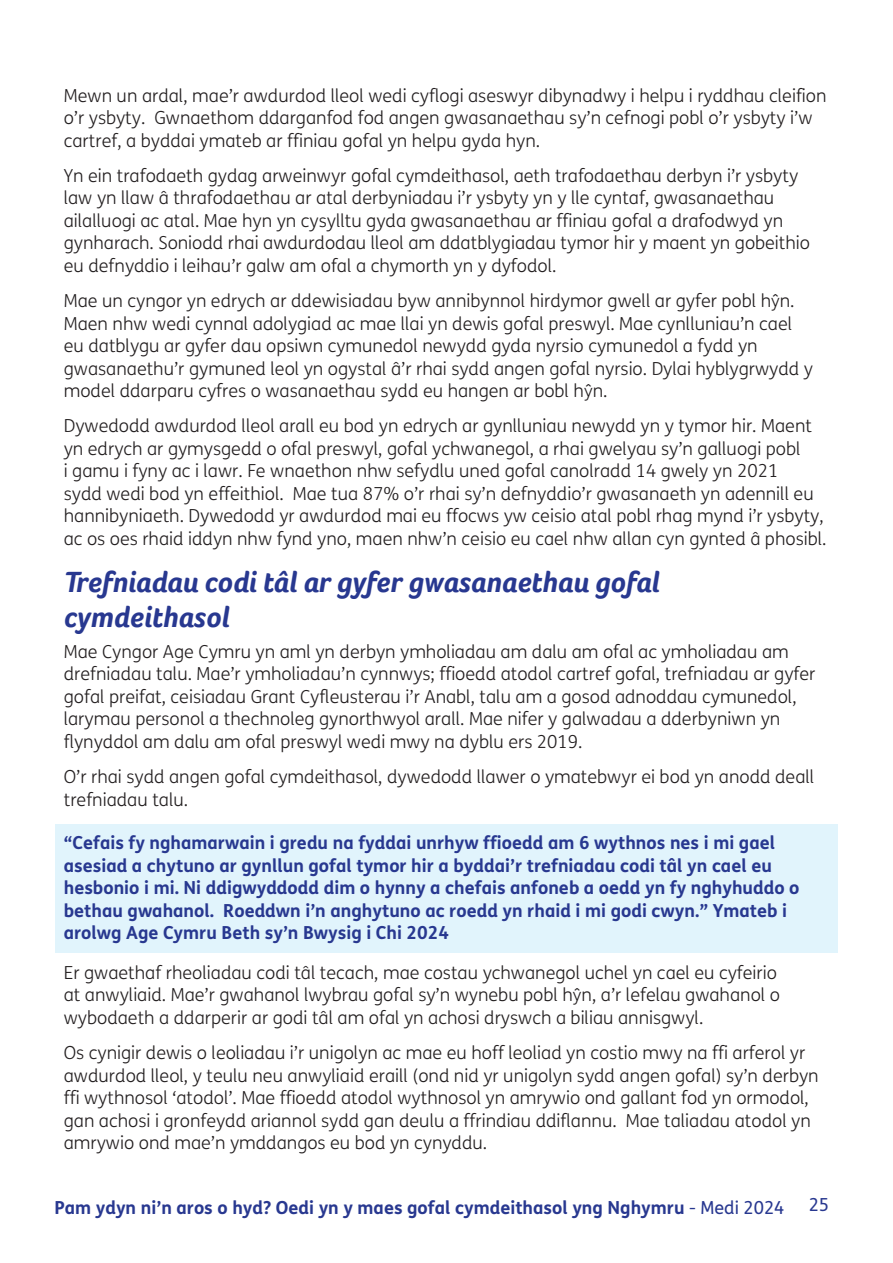
<style>
.page{position:relative;width:893px;height:1263px;background:#fff}
.page>*{position:absolute;margin:0;border:0;box-sizing:border-box;transform-origin:0 0}
.dark_Blue_subheading{font:italic 700 30px/34.5px "Foco Age UK";color:#283890}
.body{font:300 18px/22.5px "FS Me";color:#231f20}
.t1{font:700 18px/22.5px "FS Me";color:#283890}
.t2{font:18px "FS Me";color:#283890}
.s1{font-family:"AS Lettera Text";font-weight:400}
.s2{font-weight:400}
</style>
<div class="page">
<div style="left:55px;top:824px;width:783px;height:129px;background:#e1f4fc"></div>
<p class="body" style="left:64px;top:85px;width:764px">Mewn un ardal, mae’r awdurdod lleol wedi cyflogi aseswyr dibynadwy i helpu i ryddhau cleifion o’r ysbyty. Gwnaethom ddarganfod fod angen gwasanaethau sy’n cefnogi pobl o’r ysbyty i’w cartref, a byddai ymateb ar ffiniau gofal yn helpu gyda hyn.</p>
<p class="body" style="left:64px;top:165px;width:748px">Yn ein trafodaeth gydag arweinwyr gofal cymdeithasol, aeth trafodaethau derbyn i’r ysbyty law yn llaw â thrafodaethau ar atal derbyniadau i’r ysbyty yn y lle cyntaf, gwasanaethau ailalluogi ac atal. Mae hyn yn cysylltu gyda gwasanaethau ar ffiniau gofal a drafodwyd yn gynharach. Soniodd rhai awdurdodau lleol am ddatblygiadau tymor hir y maent yn gobeithio eu defnyddio i leihau’r galw am ofal a chymorth yn y dyfodol.</p>
<p class="body" style="left:64px;top:290px;width:751px">Mae un cyngor yn edrych ar ddewisiadau byw annibynnol hirdymor gwell ar gyfer pobl h<span class="s1">ŷ</span>n.<br>Maen nhw wedi cynnal adolygiad ac mae llai yn dewis gofal preswyl. Mae cynlluniau’n cael eu datblygu ar gyfer dau opsiwn cymunedol newydd gyda nyrsio cymunedol a fydd yn gwasanaethu’r gymuned leol yn ogystal â’r rhai sydd angen gofal nyrsio. Dylai hyblygrwydd y model ddarparu cyfres o wasanaethau sydd eu hangen ar bobl h<span class="s1">ŷ</span>n.</p>
<p class="body" style="left:64px;top:415px;width:764px">Dywedodd awdurdod lleol arall eu bod yn edrych ar gynlluniau newydd yn y tymor hir. Maent yn edrych ar gymysgedd o ofal preswyl, gofal ychwanegol, a rhai gwelyau sy’n galluogi pobl<br>i gamu i fyny ac i lawr. Fe wnaethon nhw sefydlu uned gofal canolradd 14 gwely yn 2021<br>sydd wedi bod yn effeithiol. Mae tua 87% o’r rhai sy’n defnyddio’r gwasanaeth yn adennill eu hannibyniaeth. Dywedodd yr awdurdod mai eu ffocws yw ceisio atal pobl rhag mynd i’r ysbyty, ac os oes rhaid iddyn nhw fynd yno, maen nhw’n ceisio eu cael nhw allan cyn gynted â phosibl.</p>
<p class="dark_Blue_subheading" style="left:64px;top:565px;width:597px">Trefniadau codi tâl ar gyfer gwasanaethau gofal cymdeithasol</p>
<p class="body" style="left:64px;top:641px;width:753px">Mae Cyngor Age Cymru yn aml yn derbyn ymholiadau am dalu am ofal ac ymholiadau am drefniadau talu. Mae’r ymholiadau’n cynnwys; ffioedd atodol cartref gofal, trefniadau ar gyfer gofal preifat, ceisiadau Grant Cyfleusterau i’r Anabl, talu am a gosod adnoddau cymunedol, larymau personol a thechnoleg gynorthwyol arall. Mae nifer y galwadau a dderbyniwn yn flynyddol am dalu am ofal preswyl wedi mwy na dyblu ers 2019.</p>
<p class="body" style="left:64px;top:766px;width:752px">O’r rhai sydd angen gofal cymdeithasol, dywedodd llawer o ymatebwyr ei bod yn anodd deall trefniadau talu.</p>
<p class="t1" style="left:64px;top:832px;width:737px">“Cefais fy nghamarwain i gredu na fyddai unrhyw ffioedd am 6 wythnos nes i mi gael asesiad a chytuno ar gynllun gofal tymor hir a byddai’r trefniadau codi tâl yn cael eu hesbonio i mi. Ni ddigwyddodd dim o hynny a chefais anfoneb a oedd yn fy nghyhuddo o bethau gwahanol. Roeddwn i’n anghytuno ac roedd yn rhaid i mi godi cwyn.” Ymateb i arolwg Age Cymru Beth sy’n Bwysig i Chi 2024</p>
<p class="body" style="left:64px;top:962px;width:718px">Er gwaethaf rheoliadau codi tâl tecach, mae costau ychwanegol uchel yn cael eu cyfeirio at anwyliaid. Mae’r gwahanol lwybrau gofal sy’n wynebu pobl h<span class="s1">ŷ</span>n, a’r lefelau gwahanol o wybodaeth a ddarperir ar godi tâl am ofal yn achosi dryswch a biliau annisgwyl.</p>
<p class="body" style="left:64px;top:1042px;width:756px">Os cynigir dewis o leoliadau i’r unigolyn ac mae eu hoff leoliad yn costio mwy na ffi arferol yr awdurdod lleol, y teulu neu anwyliaid eraill (ond nid yr unigolyn sydd angen gofal) sy’n derbyn ffi wythnosol ‘atodol’. Mae ffioedd atodol wythnosol yn amrywio ond gallant fod yn ormodol, gan achosi i gronfeydd ariannol sydd gan deulu a ffrindiau ddiflannu. Mae taliadau atodol yn amrywio ond mae’n ymddangos eu bod yn cynyddu.</p>
<p class="t1" style="left:55px;top:1196px;width:731px">Pam ydyn ni’n aros o hyd? Oedi yn y maes gofal cymdeithasol yng Nghymru <span class="s2">- Medi 2024</span></p>
<p class="t2" style="left:809px;top:1192px;width:22px">25</p>
</div>
